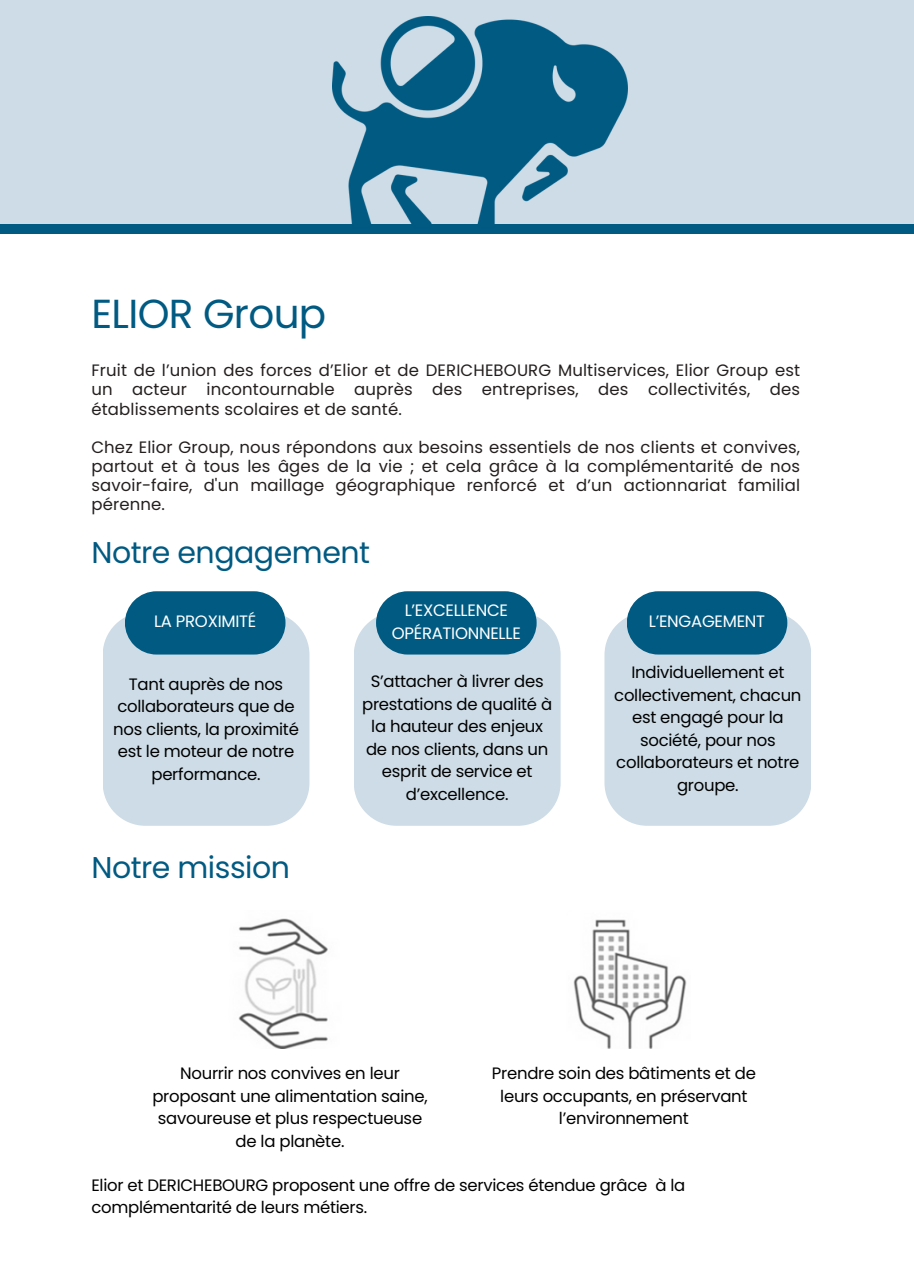
<style>
.page{position:relative;width:914px;height:1284px;background:#fff}
.page>*{position:absolute;margin:0;border:0;box-sizing:border-box;transform-origin:0 0}
.t1{font:40.5px "Poppins";letter-spacing:-.015em;color:#005a82}
.t2{font:30px "Poppins";letter-spacing:-.015em;color:#005a82}
.t3{font:16.5px/22.5px "Poppins";letter-spacing:-.015em;color:#000;text-align:center}
.t4{font:16.5px/19.2px "Poppins";letter-spacing:.01em;color:#241f1f;text-align:justify}
.t5{font:16.5px/22.5px "Poppins";letter-spacing:-.015em;color:#fff;text-align:center}
</style>
<div class="page">
<div style="left:0;top:223px;width:914px;height:11px;background:#005a82"></div>
<img style="left:238px;top:918px;width:449px;height:130px">
<div style="left:0;top:0;width:914px;height:223px;background:#cddce6"></div>
<img style="left:333px;top:16px;width:294px;height:208px">
<div style="left:103px;top:612px;width:206px;height:214px;background:#cddce6;border-radius:43px"></div>
<svg style="left:125px;top:591px;width:160px;height:63px;background:#13668b"></svg>
<div style="left:354px;top:612px;width:206px;height:214px;background:#cddce6;border-radius:43px"></div>
<svg style="left:376px;top:591px;width:160px;height:63px;background:#13668b"></svg>
<div style="left:604px;top:612px;width:207px;height:214px;background:#cddce6;border-radius:43px"></div>
<svg style="left:626px;top:591px;width:161px;height:63px;background:#14678c"></svg>
<p class="t1" style="left:91px;top:285px;width:236px">ELIOR Group</p>
<p class="t4" style="left:91px;top:361px;width:710px">Fruit de l’union des forces d’Elior et de DERICHEBOURG Multiservices, Elior Group est un acteur incontournable auprès des entreprises, des collectivités, des établissements scolaires et de santé.</p>
<h3 class="t4" style="left:91px;top:437px;width:710px">Chez Elior Group, nous répondons aux besoins essentiels de nos clients et convives, partout et à tous les âges de la vie ; et cela grâce à la complémentarité de nos savoir-faire, d'un maillage géographique renforcé et d’un actionnariat familial pérenne.</h3>
<p class="t2" style="left:91px;top:532px;width:280px">Notre engagement</p>
<h1 class="t5" style="left:154px;top:610px;width:104px">LA PROXIMITÉ</h1>
<p class="t5" style="left:392px;top:599px;width:130px">L’EXCELLENCE<br>OPÉRATIONNELLE</p>
<p class="t3" style="left:113px;top:672px;width:187px">Tant auprès de nos collaborateurs que de nos clients, la proximité est le moteur de notre performance.</p>
<h3 class="t2" style="left:91px;top:846px;width:200px">Notre mission</h3>
<p class="t3" style="left:362px;top:670px;width:191px">S’attacher à livrer des prestations de qualité à la hauteur des enjeux de nos clients, dans un esprit de service et d’excellence.</p>
<h3 class="t5" style="left:649px;top:610px;width:118px">L’ENGAGEMENT</h3>
<h2 class="t3" style="left:614px;top:661px;width:189px">Individuellement et collectivement, chacun est engagé pour la société, pour nos collaborateurs et notre groupe.</h2>
<p class="t3" style="left:152px;top:1062px;width:277px">Nourrir nos convives en leur proposant une alimentation saine, savoureuse et plus respectueuse de la planète.</p>
<h2 class="t3" style="left:492px;top:1062px;width:265px">Prendre soin des bâtiments et de leurs occupants, en préservant l’environnement</h2>
<p class="t3" style="left:91px;top:1174px;width:595px;text-align:left">Elior et DERICHEBOURG proposent une offre de services étendue grâce à la complémentarité de leurs métiers.</p>
</div>
